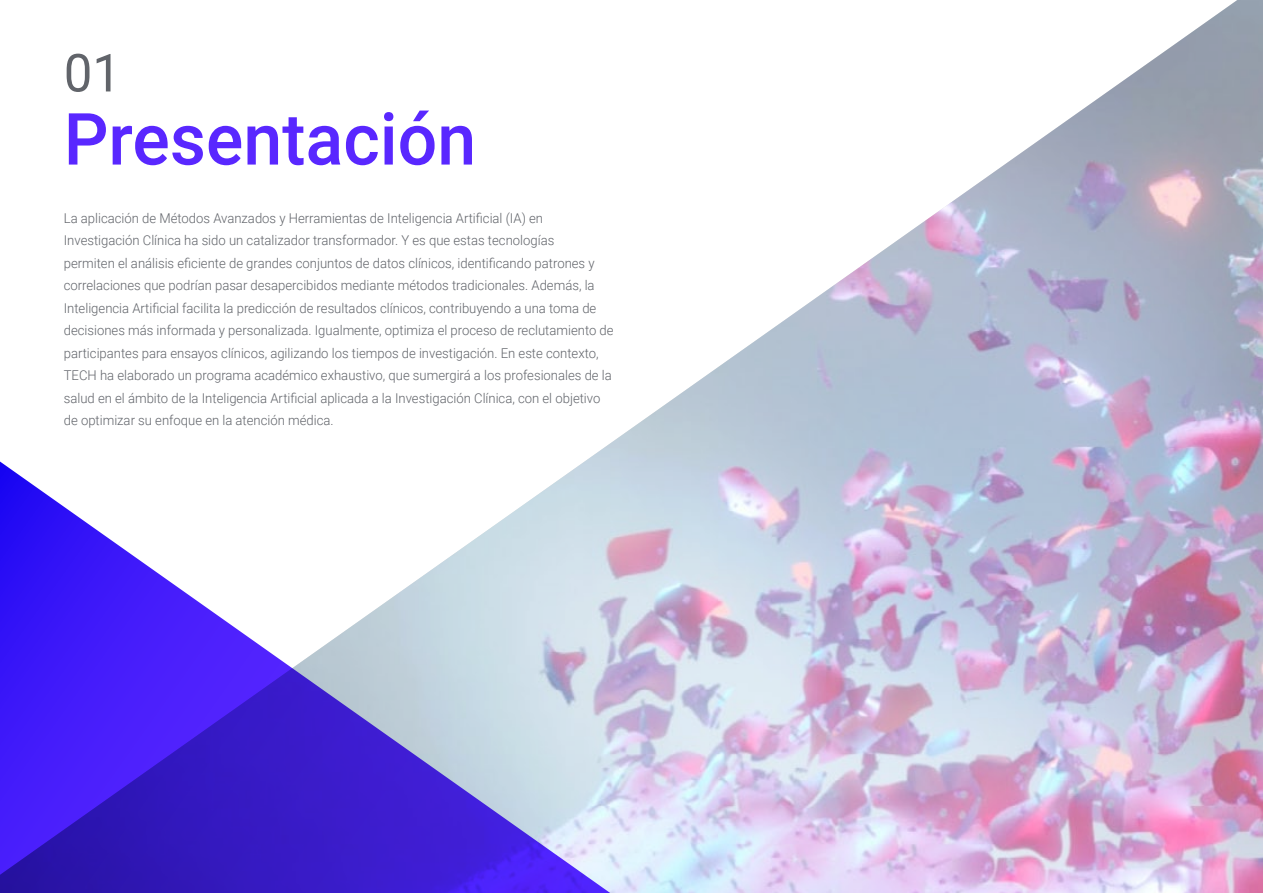
<style>
.page{position:relative;width:1263px;height:893px;background:#fff}
.page>*{position:absolute;margin:0;border:0;box-sizing:border-box;transform-origin:0 0}
.t1{font:500 72px "Roboto";color:#5927ff}
.t2{font:52.5px "Roboto";color:#61646a}
.t3{font:300 13.5px/22.5px "Roboto";color:#61646a}
</style>
<div class="page">
<img style="left:607px;top:0;width:656px;height:893px">
<svg style="left:0;top:446px;width:640px;height:447px"></svg>
<h2 class="t2" style="left:64px;top:36px;width:59px">01</h2>
<h1 class="t1" style="left:64px;top:89px;width:414px">Presentación</h1>
<p class="t3" style="left:64px;top:206px;width:551px">La aplicación de Métodos Avanzados y Herramientas de Inteligencia Artificial (IA) en Investigación Clínica ha sido un catalizador transformador. Y es que estas tecnologías<br>permiten el análisis eficiente de grandes conjuntos de datos clínicos, identificando patrones y correlaciones que podrían pasar desapercibidos mediante métodos tradicionales. Además, la Inteligencia Artificial facilita la predicción de resultados clínicos, contribuyendo a una toma de decisiones más informada y personalizada. Igualmente, optimiza el proceso de reclutamiento de participantes para ensayos clínicos, agilizando los tiempos de investigación. En este contexto, TECH ha elaborado un programa académico exhaustivo, que sumergirá a los profesionales de la salud en el ámbito de la Inteligencia Artificial aplicada a la Investigación Clínica, con el objetivo de optimizar su enfoque en la atención médica.</p>
</div>
